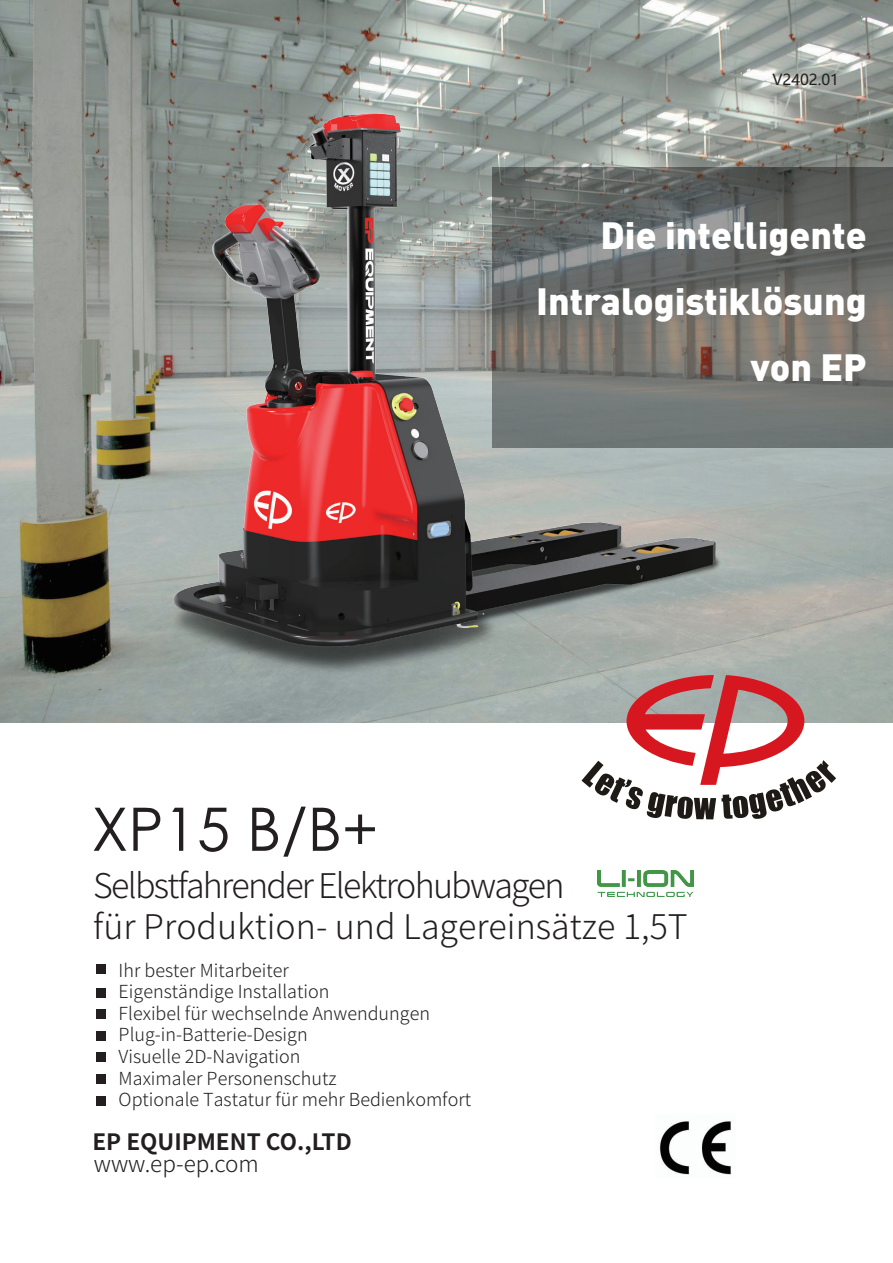
<style>
.page{position:relative;width:893px;height:1263px;background:#fff}
.page>*{position:absolute;margin:0;border:0;box-sizing:border-box;transform-origin:0 0}
.t1{font:60px "Century Gothic";color:#231f20}
.t2{font:900 37.5px/66.2px "DIN";color:#fff;text-align:right}
.t3{font:300 34.05px/40.8px "Source Han Sans CN";letter-spacing:-.05em;color:#231f20}
.t4{font:700 22.5px "Source Han Sans CN";color:#231f20}
.t5{font:300 22.5px "Source Han Sans CN";color:#231f20}
.t6{font:300 18px/21.6px "Source Han Sans CN";color:#231f20}
.t7{font:15px "Microsoft Ya Hei";color:#231f20}
</style>
<div class="page">
<img style="left:659px;top:1121px;width:72px;height:54px">
<img style="left:0;top:0;width:893px;height:722px">
<svg style="left:581px;top:675px;width:255px;height:144px"></svg>
<img style="left:598px;top:870px;width:96px;height:26px">
<div style="left:96px;top:964px;width:10px;height:10px;background:#231f20"></div>
<div style="left:96px;top:988px;width:10px;height:9px;background:#231f20"></div>
<div style="left:96px;top:1009px;width:10px;height:10px;background:#231f20"></div>
<div style="left:96px;top:1031px;width:10px;height:10px;background:#231f20"></div>
<div style="left:96px;top:1052px;width:10px;height:10px;background:#231f20"></div>
<div style="left:96px;top:1075px;width:10px;height:9px;background:#231f20"></div>
<div style="left:96px;top:1096px;width:10px;height:10px;background:#231f20"></div>
<svg style="left:816px;top:167px;width:77px;height:281px;background:#6b6c68"></svg>
<img style="left:0;top:58px;width:816px;height:671px">
<p class="t7" style="left:772px;top:71px;width:68px">V2402.01</p>
<h2 class="t2" style="left:536px;top:205px;width:332px">Die intelligente<br>Intralogistiklösung von EP</h2>
<h1 class="t1" style="left:92px;top:806px;width:288px">XP15 B/B+</h1>
<h3 class="t3" style="left:93px;top:866px;width:596px">Selbstfahrender Elektrohubwagen<br>für Produktion- und Lagereinsätze 1,5T</h3>
<p class="t6" style="left:119px;top:959px;width:354px">Ihr bester Mitarbeiter<br>Eigenständige Installation<br>Flexibel für wechselnde Anwendungen<br>Plug-in-Batterie-Design<br>Visuelle 2D-Navigation<br>Maximaler Personenschutz<br>Optionale Tastatur für mehr Bedienkomfort</p>
<p class="t4" style="left:92px;top:1129px;width:261px">EP EQUIPMENT CO.,LTD</p>
<p class="t5" style="left:94px;top:1151px;width:167px">www.ep-ep.com</p>
</div>
